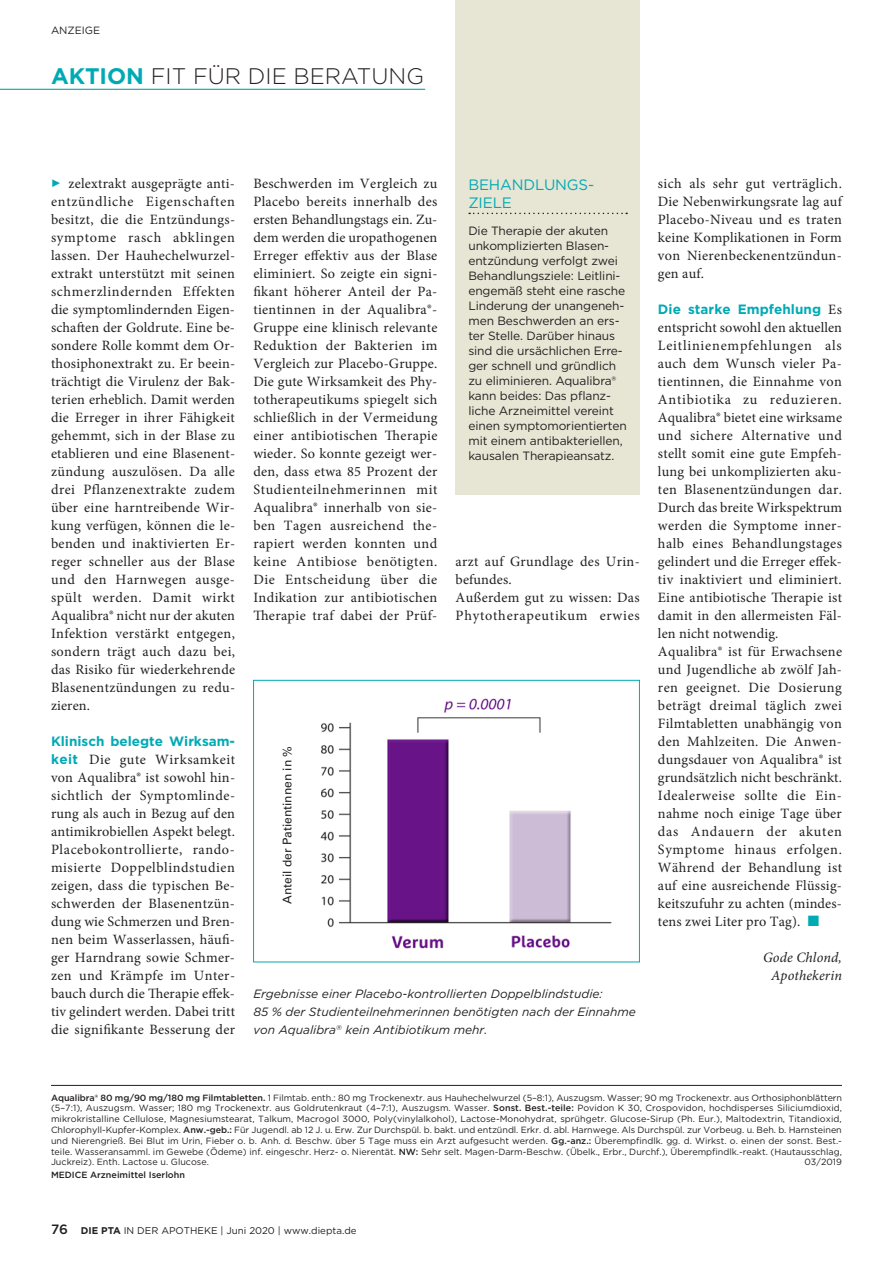
<style>
.page{position:relative;width:893px;height:1263px;background:#fff}
.page>*{position:absolute;margin:0;border:0;box-sizing:border-box;transform-origin:0 0}
.t1{font:300 22.5px "Gotham";color:#231f20}
.t2{font:15px/18px "Gotham";letter-spacing:-.01em;color:#00aab5}
.t3{font:14.25px/18px "Minion Pro";letter-spacing:.02em;color:#231f20}
.t4{font:italic 14.25px/18px "Minion Pro";letter-spacing:.01em;color:#231f20;text-align:center}
.t5{font:700 13.5px "Gotham";color:#00aab5}
.t6{font:12px/15px "Gotham";letter-spacing:-.01em;color:#231f20}
.t7{font:italic 12px/18px "Gotham";color:#231f20}
.t8{font:12px "Univers LT Std";color:#231f20}
.t9{font:10.5px "Gotham";color:#231f20}
.t10{font:9.75px "Gotham";color:#231f20}
.t11{font:9px/10.8px "Gotham";color:#231f20;text-align:justify}
.t12{font:500 9px "Gotham";color:#231f20}
.s1{font-weight:700;color:#00aab5}
.s2{font-family:"Gotham";font-weight:700;font-size:13.5px;color:#00aab5}
.s3{font-family:"Minion Pro";font-weight:400;font-size:14.25px;color:#231f20}
.s4{color:#00aab5}
.s5{font-weight:500}
.s6{font-weight:500;font-size:13.5px}
.s7{font-weight:700}
</style>
<div class="page">
<hr style="left:0;top:89px;width:425px;height:1px;background:#00aab5">
<div style="left:456px;top:0;width:184px;height:494px;background:#e7e5d4"></div>
<svg style="left:469px;top:213px;width:158px;height:1px"></svg>
<hr style="left:51px;top:1085px;width:791px;height:1px;background:#231f20">
<img style="left:320px;top:698px;width:292px;height:251px">
<div style="left:253px;top:680px;width:387px;height:282px;border:1px solid #00aab5"></div>
<p class="t9" style="left:51px;top:23px;width:51px">ANZEIGE</p>
<h1 class="t1" style="left:51px;top:62px;width:374px"><span class="s1">AKTION</span> FIT FÜR DIE BERATUNG</h1>
<p class="t3" style="left:51px;top:175px;width:186px;text-indent:18px">zelextrakt ausgeprägte anti&shy;entzündliche Eigenschaften besitzt, die die Entzündungs&shy;symptome rasch abklingen lassen. Der Hauhechelwurzel&shy;extrakt unterstützt mit seinen schmerzlindernden Effekten die symptomlindernden Eigen&shy;schaften der Goldrute. Eine be&shy;sondere Rolle kommt dem Or&shy;thosiphonextrakt zu. Er beein&shy;trächtigt die Virulenz der Bak&shy;terien erheblich. Damit werden die Erreger in ihrer Fähigkeit gehemmt, sich in der Blase zu etablieren und eine Blasenent&shy;zündung auszulösen. Da alle drei Pflanzenextrakte zudem über eine harntreibende Wir&shy;kung verfügen, können die le&shy;benden und inaktivierten Er&shy;reger schneller aus der Blase und den Harnwegen ausge&shy;spült werden. Damit wirkt<br>Aqualibra® nicht nur der akuten<br>Infektion verstärkt entgegen, sondern trägt auch dazu bei, das Risiko für wiederkehrende<br>Blasenentzündungen zu redu&shy;zieren.</p>
<p class="t5" style="left:51px;top:732px;width:186px">Klinisch belegte Wirksam-</p>
<p class="t3" style="left:51px;top:751px;width:186px"><span class="s2">keit</span> Die gute Wirksamkeit von Aqualibra® ist sowohl hin&shy;sichtlich der Symptomlinde&shy;rung als auch in Bezug auf den antimikrobiellen Aspekt belegt.<br>Placebokontrollierte, rando&shy;misierte Doppelblindstudien zeigen, dass die typischen Be&shy;schwerden der Blasenentzün&shy;dung wie Schmerzen und Bren&shy;nen beim Wasserlassen, häufi&shy;ger Harndrang sowie Schmer&shy;zen und Krämpfe im Unter&shy;bauch durch die Therapie effek&shy;tiv gelindert werden. Dabei tritt die signifikante Besserung der</p>
<p class="t3" style="left:253px;top:175px;width:186px">Beschwerden im Vergleich zu<br>Placebo bereits innerhalb des ersten Behandlungstags ein. Zu&shy;dem werden die uropathogenen<br>Erreger effektiv aus der Blase eliminiert. So zeigte ein signi&shy;fikant höherer Anteil der Pa&shy;tientinnen in der Aqualibra®-<br>Gruppe eine klinisch relevante<br>Reduktion der Bakterien im<br>Vergleich zur Placebo-Gruppe.<br>Die gute Wirksamkeit des Phy&shy;totherapeutikums spiegelt sich schließlich in der Vermeidung einer antibiotischen Therapie wieder. So konnte gezeigt wer&shy;den, dass etwa 85 Prozent der<br>Studienteilnehmerinnen mit<br>Aqualibra® innerhalb von sie&shy;ben Tagen ausreichend the&shy;rapiert werden konnten und keine Antibiose benötigten.<br>Die Entscheidung über die<br>Indikation zur antibiotischen<br>Therapie traf dabei der Prüf-</p>
<p class="t2" style="left:468px;top:175px;width:127px">BEHANDLUNGS-<br>ZIELE</p>
<p class="t6" style="left:468px;top:223px;width:160px">Die Therapie der akuten unkomplizierten Blasen&shy;entzündung verfolgt zwei<br>Behandlungsziele: Leitlini&shy;engemäß steht eine rasche<br>Linderung der unangeneh&shy;men Beschwerden an ers&shy;ter Stelle. Darüber hinaus sind die ursächlichen Erre&shy;ger schnell und gründlich zu eliminieren. Aqualibra® kann beides: Das pflanz&shy;liche Arzneimittel vereint einen symptomorientierten mit einem antibakteriellen, kausalen Therapieansatz.</p>
<p class="t3" style="left:456px;top:553px;width:186px">arzt auf Grundlage des Urin&shy;befundes.<br>Außerdem gut zu wissen: Das<br>Phytotherapeutikum erwies</p>
<p class="t8" style="left:280px;top:904px;width:160px;rotate:-90deg">Anteil der Patientinnen in %</p>
<p class="t7" style="left:253px;top:985px;width:384px">Ergebnisse einer Placebo-kontrollierten Doppelblindstudie:<br>85 % der Studienteilnehmerinnen benötigten nach der Einnahme von Aqualibra<sup>®</sup> kein Antibiotikum mehr.</p>
<p class="t3" style="left:658px;top:175px;width:186px;text-align:justify">sich als sehr gut verträglich.<br>Die Nebenwirkungsrate lag auf Placebo-Niveau und es traten keine Komplikationen in Form von Nierenbeckenentzündun&shy;gen auf.</p>
<p class="t5" style="left:658px;top:300px;width:186px">Die starke Empfehlung <span class="s3">Es</span></p>
<p class="t3" style="left:658px;top:319px;width:186px">entspricht sowohl den aktuellen<br>Leitlinienempfehlungen als auch dem Wunsch vieler Pa&shy;tientinnen, die Einnahme von<br>Antibiotika zu reduzieren.<br>Aqualibra® bietet eine wirksame und sichere Alternative und stellt somit eine gute Empfeh&shy;lung bei unkomplizierten aku&shy;ten Blasenentzündungen dar.<br>Durch das breite Wirkspektrum werden die Symptome inner&shy;halb eines Behandlungstages gelindert und die Erreger effek&shy;tiv inaktiviert und eliminiert.<br>Eine antibiotische Therapie ist damit in den allermeisten Fäl&shy;len nicht notwendig.<br>Aqualibra® ist für Erwachsene und Jugendliche ab zwölf Jah&shy;ren geeignet. Die Dosierung beträgt dreimal täglich zwei<br>Filmtabletten unabhängig von den Mahlzeiten. Die Anwen&shy;dungsdauer von Aqualibra® ist grundsätzlich nicht beschränkt.<br>Idealerweise sollte die Ein&shy;nahme noch einige Tage über das Andauern der akuten<br>Symptome hinaus erfolgen.<br>Während der Behandlung ist auf eine ausreichende Flüssig&shy;keitszufuhr zu achten (mindes&shy;tens zwei Liter pro Tag). <span class="s4">■</span></p>
<p class="t4" style="left:763px;top:949px;width:80px">Gode Chlond,<br>Apothekerin</p>
<p class="t11" style="left:51px;top:1092px;width:793px"><span class="s5">Aqualibra® 80 mg/90 mg/180 mg Filmtabletten.</span> 1 Filmtab. enth.: 80 mg Trockenextr. aus Hauhechelwurzel (5–8:1), Auszugsm. Wasser; 90 mg Trockenextr. aus Orthosiphonblättern (5–7:1), Auszugsm. Wasser; 180 mg Trockenextr. aus Goldrutenkraut (4–7:1), Auszugsm. Wasser. <span class="s5">Sonst. Best.-teile:</span> Povidon K 30, Crospovidon, hochdisperses Siliciumdioxid, mikrokristalline Cellulose, Magnesiumstearat, Talkum, Macrogol 3000, Poly(vinylalkohol), Lactose-Monohydrat, sprühgetr. Glucose-Sirup (Ph. Eur.), Maltodextrin, Titandioxid, Chlorophyll-Kupfer-Komplex. <span class="s5">Anw.-geb.:</span> Für Jugendl. ab 12 J. u. Erw. Zur Durchspül. b. bakt. und entzündl. Erkr. d. abl. Harnwege. Als Durchspül. zur Vorbeug. u. Beh. b. Harnsteinen und Nierengrieß. Bei Blut im Urin, Fieber o. b. Anh. d. Beschw. über 5 Tage muss ein Arzt aufgesucht werden. <span class="s5">Gg.-anz.:</span> Überempfindlk. gg. d. Wirkst. o. einen der sonst. Best.- teile. Wasseransamml. im Gewebe (Ödeme) inf. eingeschr. Herz- o. Nierentät. <span class="s5">NW:</span> Sehr selt. Magen-Darm-Beschw. (Übelk., Erbr., Durchf.), Überempfindlk.-reakt. (Hautausschlag, Juckreiz). Enth. Lactose u. Glucose.</p>
<p class="t11" style="left:804px;top:1156px;width:39px">03/2019</p>
<p class="t12" style="left:51px;top:1169px;width:135px">MEDICE Arzneimittel Iserlohn</p>
<p class="t10" style="left:51px;top:1224px;width:307px"><span class="s6">76</span> <span class="s7">DIE PTA</span> IN DER APOTHEKE | Juni 2020 | www.diepta.de</p>
</div>
